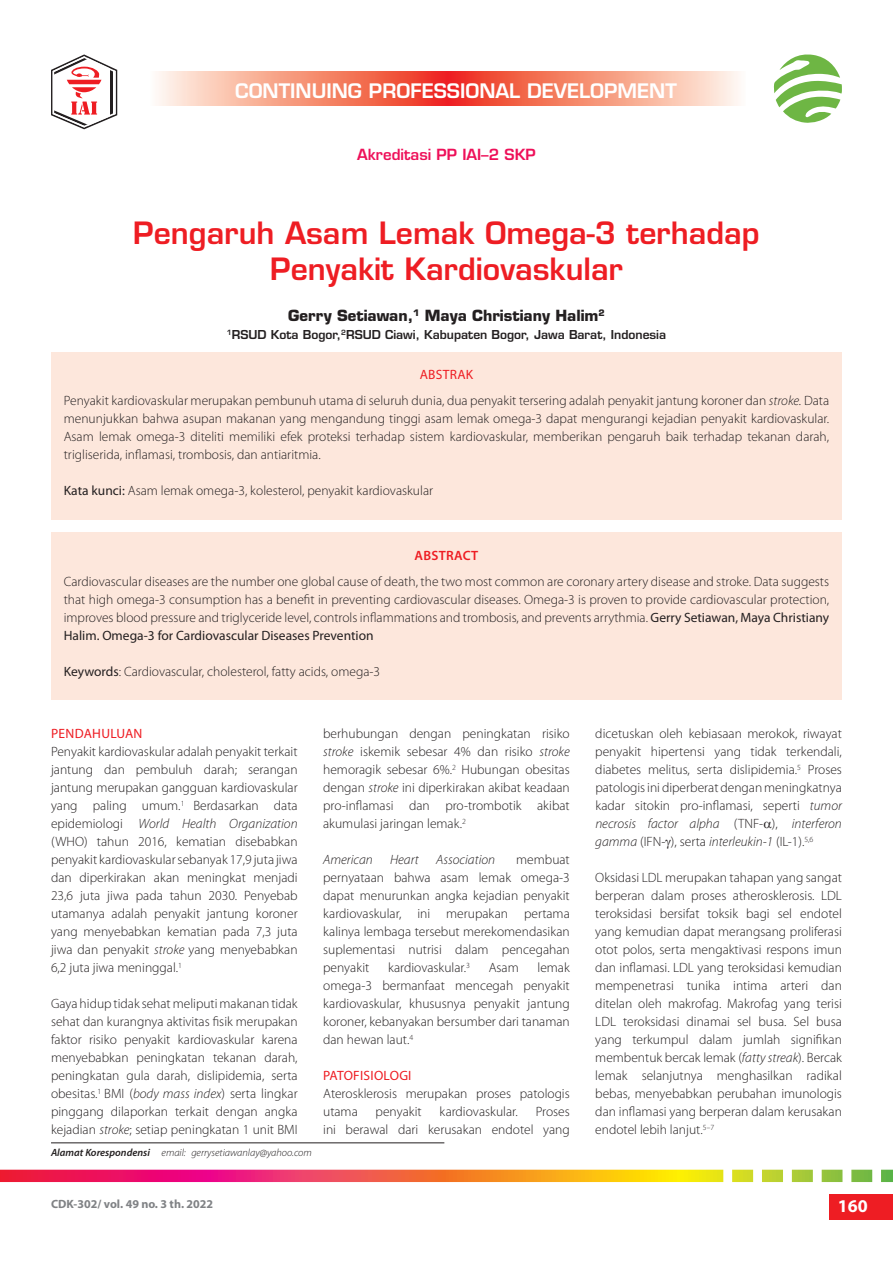
<style>
.page{position:relative;width:893px;height:1263px;background:#fff}
.page>*{position:absolute;margin:0;border:0;box-sizing:border-box;transform-origin:0 0}
.t1{font:600 30px/36px "Eurostile LT Std";color:#ee1d23;text-align:center}
.t2{font:600 19.5px "Eurostile LT Std";color:#fff}
.t3{font:700 18px "Myriad Pro";color:#fff}
.t4{font:700 15px "Eurostile LT Std";color:#231f20}
.t5{font:600 15px "Eurostile LT Std";color:#ee1059}
.t6{font:300 13.5px/18px "Myriad Pro";color:#231f20;text-align:justify}
.t7{font:13.5px "Myriad Pro";letter-spacing:.02em;color:#ee1d23}
.t8{font:italic 300 13.5px "Myriad Pro";color:#231f20}
.t9{font:600 13.5px "Myriad Pro";letter-spacing:.02em;color:#ee1d23}
.t10{font:600 12px "Eurostile LT Std";color:#231f20}
.t11{font:700 12px "Myriad Pro";color:#808285}
.t12{font:italic 300 10.5px "Myriad Pro";color:#231f20}
.t13{font:italic 600 10.5px "Myriad Pro";color:#231f20}
.s1{font-weight:400;color:#ee1d23}
.s2{font-style:italic}
.s3{font-weight:400}
.s4{font-weight:300}
</style>
<div class="page">
<div style="left:829px;top:1194px;width:64px;height:26px;background:#ee1d23"></div>
<svg style="left:0;top:1169px;width:893px;height:13px;background:#e97f54"></svg>
<hr style="left:51px;top:1142px;width:393px;height:1px;background:#231f20">
<svg style="left:158px;top:72px;width:290px;height:33px;background:#f5917b"></svg>
<svg style="left:448px;top:72px;width:291px;height:33px;background:#f5917b"></svg>
<svg style="left:51px;top:54px;width:66px;height:75px"></svg>
<svg style="left:773px;top:54px;width:69px;height:69px"></svg>
<div style="left:51px;top:352px;width:791px;height:167px;background:#fde7dc"></div>
<div style="left:51px;top:532px;width:791px;height:167px;background:#fde7dc"></div>
<h2 class="t2" style="left:235px;top:84px;width:443px">CONTINUING PROFESSIONAL DEVELOPMENT</h2>
<p class="t5" style="left:357px;top:149px;width:180px">Akreditasi PP IAI–2 SKP</p>
<h1 class="t1" style="left:133px;top:218px;width:628px">Pengaruh Asam Lemak Omega-3 terhadap<br>Penyakit Kardiovaskular</h1>
<p class="t4" style="left:288px;top:310px;width:318px">Gerry Setiawan,<sup>1</sup> Maya Christiany Halim<sup>2</sup></p>
<p class="t10" style="left:227px;top:330px;width:441px"><sup>1</sup>RSUD Kota Bogor,<sup>2</sup>RSUD Ciawi, Kabupaten Bogor, Jawa Barat, Indonesia</p>
<p class="t6" style="left:64px;top:363px;width:767px;line-height:26.1px;text-align:center"><span class="s1">ABSTRAK<br></span>Penyakit kardiovaskular merupakan pembunuh utama di seluruh dunia, dua penyakit tersering adalah penyakit jantung koroner dan <span class="s2">stroke.</span> Data</p>
<p class="t6" style="left:64px;top:411px;width:767px">menunjukkan bahwa asupan makanan yang mengandung tinggi asam lemak omega-3 dapat mengurangi kejadian penyakit kardiovaskular.<br>Asam lemak omega-3 diteliti memiliki efek proteksi terhadap sistem kardiovaskular, memberikan pengaruh baik terhadap tekanan darah, trigliserida, inflamasi, trombosis, dan antiaritmia.</p>
<p class="t6" style="left:64px;top:483px;width:371px"><span class="s3">Kata kunci:</span> Asam lemak omega-3, kolesterol, penyakit kardiovaskular</p>
<p class="t9" style="left:415px;top:547px;width:65px">ABSTRACT</p>
<p class="t6" style="left:64px;top:573px;width:767px">Cardiovascular diseases are the number one global cause of death, the two most common are coronary artery disease and stroke. Data suggests that high omega-3 consumption has a benefit in preventing cardiovascular diseases. Omega-3 is proven to provide cardiovascular protection, improves blood pressure and triglyceride level, controls inflammations and trombosis, and prevents arrythmia. <span class="s3">Gerry Setiawan, Maya Christiany Halim. Omega-3 for Cardiovascular Diseases Prevention</span></p>
<p class="t6" style="left:64px;top:663px;width:318px"><span class="s3">Keywords</span>: Cardiovascular, cholesterol, fatty acids, omega-3</p>
<p class="t7" style="left:51px;top:728px;width:93px">PENDAHULUAN</p>
<p class="t6" style="left:51px;top:744px;width:248px">Penyakit kardiovaskular adalah penyakit terkait jantung dan pembuluh darah; serangan jantung merupakan gangguan kardiovaskular yang paling umum.<sup>1</sup> Berdasarkan data epidemiologi <span class="s2">World Health Organization </span>(WHO) tahun 2016, kematian disebabkan penyakit kardiovaskular sebanyak 17,9 juta jiwa dan diperkirakan akan meningkat menjadi 23,6 juta jiwa pada tahun 2030. Penyebab utamanya adalah penyakit jantung koroner yang menyebabkan kematian pada 7,3 juta jiwa dan penyakit <span class="s2">stroke</span> yang menyebabkan 6,2 juta jiwa meninggal.<sup>1</sup></p>
<p class="t6" style="left:51px;top:996px;width:248px">Gaya hidup tidak sehat meliputi makanan tidak sehat dan kurangnya aktivitas fisik merupakan faktor risiko penyakit kardiovaskular karena menyebabkan peningkatan tekanan darah, peningkatan gula darah, dislipidemia, serta obesitas.<sup>1</sup> BMI (<span class="s2">body mass index</span>) serta lingkar pinggang dilaporkan terkait dengan angka kejadian <span class="s2">stroke</span>; setiap peningkatan 1 unit BMI</p>
<p class="t12" style="left:191px;top:1148px;width:122px">gerrysetiawanlay@yahoo.com</p>
<p class="t13" style="left:51px;top:1148px;width:136px">Alamat Korespondensi <span class="s4">email:</span></p>
<p class="t6" style="left:323px;top:726px;width:248px">berhubungan dengan peningkatan risiko <span class="s2">stroke</span> iskemik sebesar 4% dan risiko <span class="s2">stroke </span>hemoragik sebesar 6%.<sup>2</sup> Hubungan obesitas dengan <span class="s2">stroke</span> ini diperkirakan akibat keadaan pro-inflamasi dan pro-trombotik akibat akumulasi jaringan lemak.<sup>2</sup></p>
<p class="t8" style="left:323px;top:854px;width:51px">American</p>
<p class="t8" style="left:390px;top:854px;width:30px">Heart</p>
<p class="t8" style="left:436px;top:854px;width:61px">Association</p>
<p class="t6" style="left:323px;top:852px;width:248px;text-indent:193px">membuat pernyataan bahwa asam lemak omega-3 dapat menurunkan angka kejadian penyakit kardiovaskular, ini merupakan pertama kalinya lembaga tersebut merekomendasikan suplementasi nutrisi dalam pencegahan penyakit</p>
<p class="t6" style="left:388px;top:960px;width:84px">kardiovaskular.<sup>3</sup></p>
<p class="t6" style="left:489px;top:960px;width:32px">Asam</p>
<p class="t6" style="left:323px;top:960px;width:248px;text-indent:214px">lemak omega-3 bermanfaat mencegah penyakit kardiovaskular, khususnya penyakit jantung koroner, kebanyakan bersumber dari tanaman dan hewan laut.<sup>4</sup></p>
<p class="t7" style="left:323px;top:1070px;width:90px">PATOFISIOLOGI</p>
<p class="t6" style="left:323px;top:1086px;width:248px">Aterosklerosis merupakan proses patologis utama</p>
<p class="t6" style="left:376px;top:1104px;width:48px">penyakit</p>
<p class="t6" style="left:440px;top:1104px;width:80px">kardiovaskular.</p>
<p class="t6" style="left:323px;top:1104px;width:248px;text-align:right">Proses<br>ini berawal dari kerusakan endotel yang</p>
<p class="t6" style="left:595px;top:726px;width:248px">dicetuskan oleh kebiasaan merokok, riwayat penyakit hipertensi yang tidak terkendali, diabetes melitus, serta dislipidemia.<sup>5</sup> Proses patologis ini diperberat dengan meningkatnya kadar sitokin pro-inflamasi, seperti <span class="s2">tumor necrosis factor alpha</span> (TNF- ), <span class="s2">interferon gamma</span> (IFN- ), serta <span class="s2">interleukin-1</span> (IL-1).<sup>5,6</sup></p>
<p class="t6" style="left:595px;top:870px;width:248px">Oksidasi LDL merupakan tahapan yang sangat berperan dalam proses atherosklerosis. LDL teroksidasi bersifat toksik bagi sel endotel yang kemudian dapat merangsang proliferasi otot polos, serta mengaktivasi respons imun dan inflamasi. LDL yang teroksidasi kemudian mempenetrasi tunika intima arteri dan ditelan oleh makrofag. Makrofag yang terisi LDL teroksidasi dinamai sel busa. Sel busa yang terkumpul dalam jumlah signifikan membentuk bercak lemak (<span class="s2">fatty streak</span>). Bercak lemak selanjutnya menghasilkan radikal bebas, menyebabkan perubahan imunologis dan inflamasi yang berperan dalam kerusakan endotel lebih lanjut.<sup>5–7</sup></p>
<p class="t11" style="left:51px;top:1197px;width:164px">CDK-302/ vol. 49 no. 3 th. 2022</p>
<h3 class="t3" style="left:838px;top:1195px;width:31px">160</h3>
</div>
